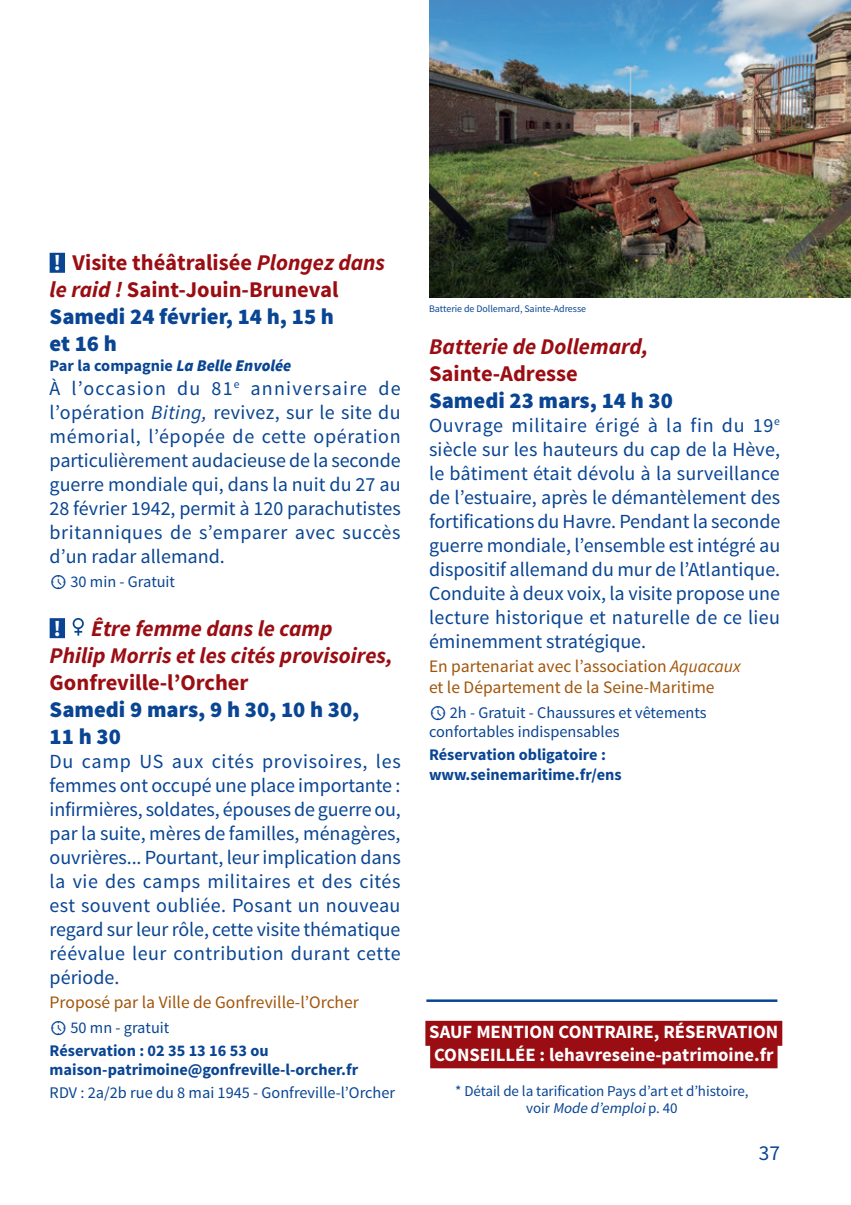
<style>
.page{position:relative;width:851px;height:1205px;background:#fff}
.page>*{position:absolute;margin:0;border:0;box-sizing:border-box;transform-origin:0 0}
.SOUS_TITRE{font:italic 700 22.5px/27px "Source Sans Pro";color:#9a0d12}
.TEXTE_COURANT{font:900 22.5px/27px "Source Sans Pro";color:#094593}
.SOUS_TITRE-2{font:700 22.5px/27px "Source Sans Pro";color:#9a0d12}
.SOUS_TITRE-3{font:700 22.5px "Source Sans Pro";color:#fff}
.t1{font:21.25px "Source Sans Pro";color:#094593}
.TEXTE_COURANT-2{font:20px/24px "Source Sans Pro";letter-spacing:.015em;color:#094593;text-align:justify}
.SOUS_TITRE-4{font:700 18.75px "Source Sans Pro";color:#fff}
.TEXTE_COURANT-3{font:17.5px/21px "Source Sans Pro";color:#a15409}
.INFOS_PRATIQUES{font:16.25px/19.5px "Source Sans Pro";color:#094593}
.INFOS_PRATIQUES-2{font:700 16.25px/19.5px "Source Sans Pro";color:#094593}
.SOUS_TITRE-5{font:700 16.25px "Source Sans Pro";color:#094593}
.INFOS_PRATIQUES-3{font:15px/17.5px "Source Sans Pro";letter-spacing:-.005em;color:#094593;text-align:center}
.INFOS_PRATIQUES-4{font:10px "Source Sans Pro";letter-spacing:-.005em;color:#094593}
.s1{color:#fff}
.s2{font-style:italic}
.s3{font-weight:900;font-style:italic}
.s4{font-style:normal}
</style>
<div class="page">
<div style="left:50px;top:253px;width:15px;height:20px;background:#094593"></div>
<div style="left:50px;top:618px;width:15px;height:20px;background:#094593"></div>
<svg style="left:73px;top:618px;width:11px;height:18px"></svg>
<img style="left:429px;top:0;width:421px;height:298px">
<hr style="left:426px;top:999px;width:351px;height:3px;background:#094593">
<div style="left:425px;top:1021px;width:357px;height:25px;background:#9a0d12"></div>
<div style="left:430px;top:1043px;width:347px;height:25px;background:#9a0d12"></div>
<p class="SOUS_TITRE-2" style="left:50px;top:250px;width:337px"><span class="s1">!</span> Visite théâtralisée <span class="s2">Plongez dans le raid !</span> Saint-Jouin-Bruneval</p>
<p class="TEXTE_COURANT" style="left:50px;top:304px;width:286px">Samedi 24 février, 14 h, 15 h et 16 h</p>
<p class="SOUS_TITRE-5" style="left:50px;top:355px;width:243px">Par la compagnie <span class="s3">La Belle Envolée</span></p>
<p class="TEXTE_COURANT-2" style="left:50px;top:376px;width:352px">À l’occasion du 81<sup>e</sup> anniversaire de l’opération <span class="s2">Biting,</span> revivez, sur le site du mémorial, l’épopée de cette opération particulièrement audacieuse de la seconde guerre mondiale qui, dans la nuit du 27 au 28 février 1942, permit à 120 parachutistes britanniques de s’emparer avec succès d’un radar allemand.</p>
<p class="INFOS_PRATIQUES" style="left:70px;top:572px;width:106px">30 min - Gratuit</p>
<p class="SOUS_TITRE-3" style="left:53px;top:614px;width:9px">!</p>
<p class="SOUS_TITRE" style="left:50px;top:614px;width:344px;text-indent:42px">Être femme dans le camp<br>Philip Morris et les cités provisoires,<br><span class="s4">Gonfreville-l’Orcher</span></p>
<p class="TEXTE_COURANT" style="left:50px;top:697px;width:311px">Samedi 9 mars, 9 h 30, 10 h 30,<br>11 h 30</p>
<p class="TEXTE_COURANT-2" style="left:50px;top:749px;width:353px">Du camp US aux cités provisoires, les femmes ont occupé une place importante : infirmières, soldates, épouses de guerre ou, par la suite, mères de familles, ménagères, ouvrières... Pourtant, leur implication dans la vie des camps militaires et des cités est souvent oubliée. Posant un nouveau regard sur leur rôle, cette visite thématique réévalue leur contribution durant cette période.</p>
<p class="TEXTE_COURANT-3" style="left:50px;top:992px;width:311px">Proposé par la Ville de Gonfreville-l’Orcher</p>
<p class="INFOS_PRATIQUES" style="left:70px;top:1018px;width:100px">50 mn - gratuit</p>
<p class="INFOS_PRATIQUES-2" style="left:50px;top:1041px;width:310px">Réservation : 02 35 13 16 53 ou maison-patrimoine@gonfreville-l-orcher.fr</p>
<p class="INFOS_PRATIQUES" style="left:50px;top:1083px;width:347px">RDV : 2a/2b rue du 8 mai 1945 - Gonfreville-l’Orcher</p>
<p class="INFOS_PRATIQUES-4" style="left:429px;top:303px;width:158px">Batterie de Dollemard, Sainte-Adresse</p>
<p class="SOUS_TITRE" style="left:429px;top:332px;width:221px">Batterie de Dollemard,<br><span class="s4">Sainte-Adresse</span></p>
<p class="TEXTE_COURANT" style="left:429px;top:388px;width:245px">Samedi 23 mars, 14 h 30</p>
<p class="TEXTE_COURANT-2" style="left:429px;top:413px;width:353px">Ouvrage militaire érigé à la fin du 19<sup>e </sup>siècle sur les hauteurs du cap de la Hève, le bâtiment était dévolu à la surveillance de l’estuaire, après le démantèlement des fortifications du Havre. Pendant la seconde guerre mondiale, l’ensemble est intégré au dispositif allemand du mur de l’Atlantique.<br>Conduite à deux voix, la visite propose une lecture historique et naturelle de ce lieu éminemment stratégique.</p>
<p class="TEXTE_COURANT-3" style="left:429px;top:656px;width:313px">En partenariat avec l’association <span class="s2">Aquacaux </span>et le Département de la Seine-Maritime</p>
<p class="INFOS_PRATIQUES" style="left:429px;top:703px;width:279px;text-indent:21px">2h - Gratuit - Chaussures et vêtements confortables indispensables</p>
<p class="INFOS_PRATIQUES-2" style="left:429px;top:746px;width:194px">Réservation obligatoire : www.seinemaritime.fr/ens</p>
<p class="SOUS_TITRE-4" style="left:429px;top:1020px;width:350px">SAUF MENTION CONTRAIRE, RÉSERVATION</p>
<p class="SOUS_TITRE-4" style="left:434px;top:1042px;width:341px">CONSEILLÉE : lehavreseine-patrimoine.fr</p>
<p class="INFOS_PRATIQUES-3" style="left:455px;top:1082px;width:295px">* Détail de la tarification Pays d’art et d’histoire, vo i r <span class="s2">Mode d’emploi</span>p . 4 0</p>
<p class="t1" style="left:758px;top:1140px;width:23px">37</p>
</div>
